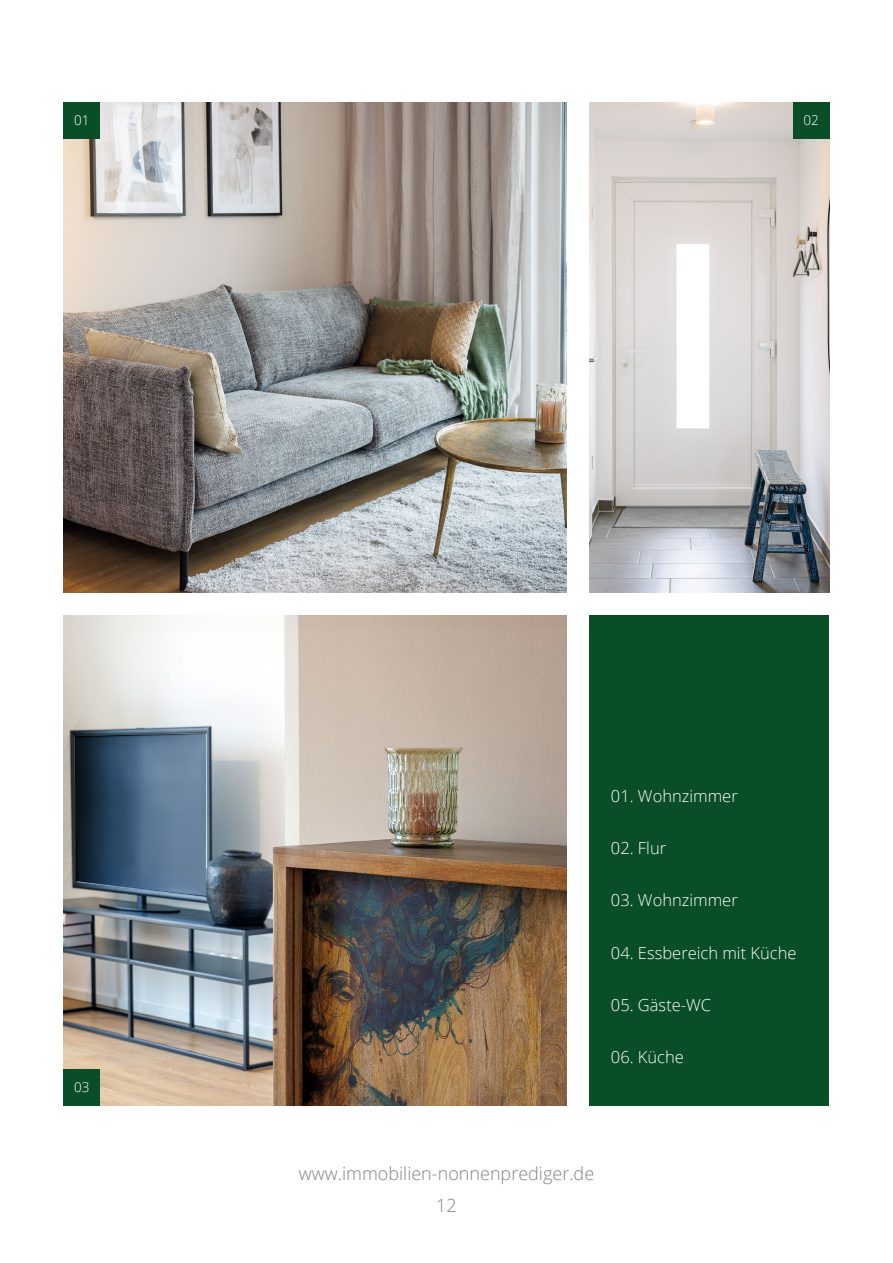
<style>
.page{position:relative;width:893px;height:1263px;background:#fff}
.page>*{position:absolute;margin:0;border:0;box-sizing:border-box;transform-origin:0 0}
.t1{font:300 18px/32px "Open Sans";color:#808285;text-align:center}
.t2{font:300 16.5px "Open Sans";color:#fff}
.t3{font:300 13.5px "Open Sans";color:#fff}
</style>
<div class="page">
<img style="left:64px;top:102px;width:502px;height:490px">
<img style="left:64px;top:616px;width:502px;height:490px">
<img style="left:590px;top:102px;width:239px;height:490px">
<div style="left:590px;top:616px;width:239px;height:490px;background:#094e27"></div>
<div style="left:64px;top:102px;width:36px;height:36px;background:#094e27"></div>
<div style="left:64px;top:1069px;width:36px;height:37px;background:#094e27"></div>
<div style="left:793px;top:102px;width:36px;height:36px;background:#094e27"></div>
<p class="t3" style="left:74px;top:111px;width:17px">01</p>
<p class="t3" style="left:803px;top:111px;width:17px">02</p>
<p class="t3" style="left:74px;top:1078px;width:17px">03</p>
<p class="t2" style="left:611px;top:784px;width:128px">01. Wohnzimmer</p>
<p class="t2" style="left:611px;top:837px;width:57px">02. Flur</p>
<p class="t2" style="left:611px;top:889px;width:128px">03. Wohnzimmer</p>
<p class="t2" style="left:611px;top:941px;width:187px">04. Essbereich mit Küche</p>
<p class="t2" style="left:611px;top:994px;width:102px">05. Gäste-WC</p>
<p class="t2" style="left:611px;top:1046px;width:75px">06. Küche</p>
<p class="t1" style="left:299px;top:1157px;width:297px">www.immobilien-nonnenprediger.de<br>12</p>
</div>
